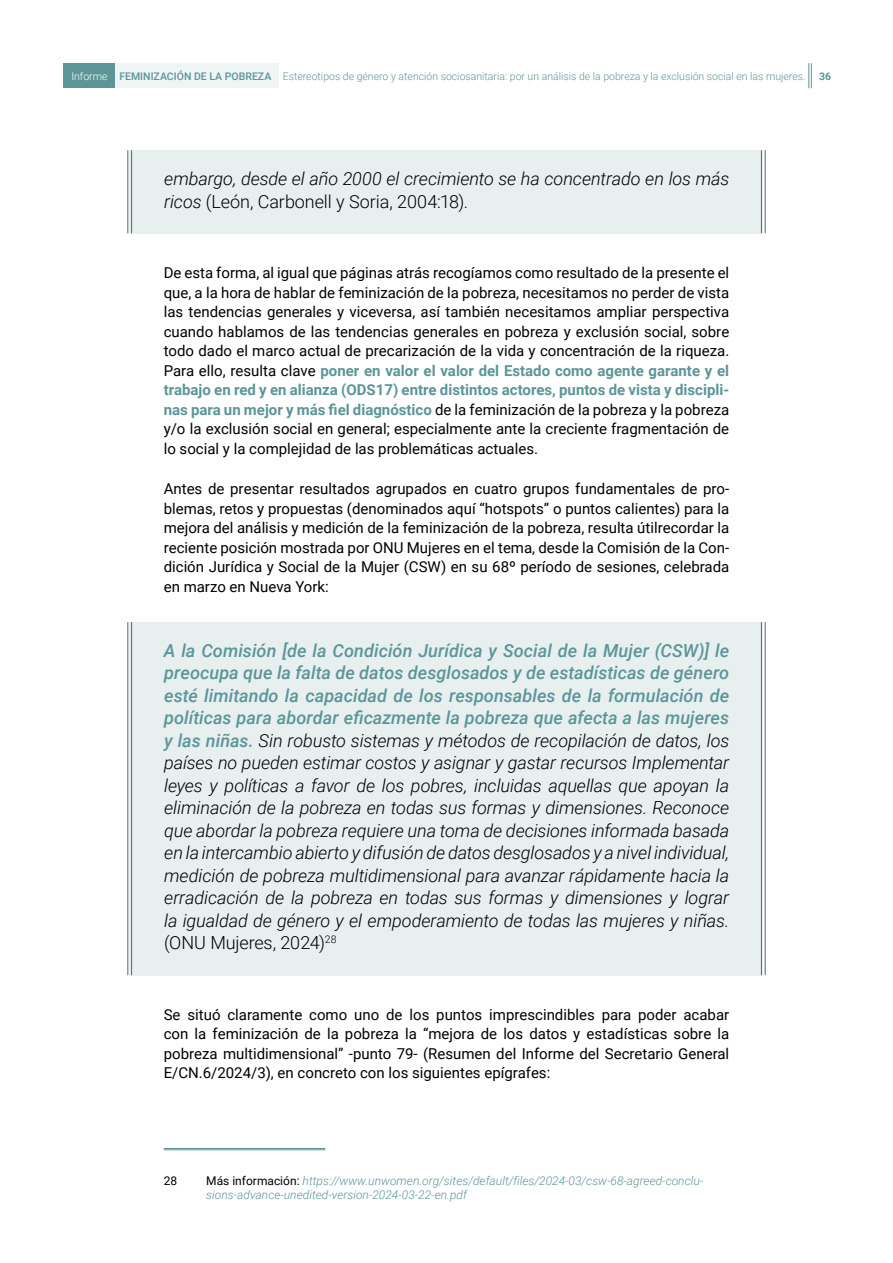
<style>
.page{position:relative;width:893px;height:1263px;background:#fff}
.page>*{position:absolute;margin:0;border:0;box-sizing:border-box;transform-origin:0 0}
.t1{font:italic 300 18px/22.5px "Roboto";letter-spacing:-.005em;color:#000}
.t2{font:15px/19.5px "Roboto";color:#000;text-align:justify}
.t3{font:italic 300 12px/14.4px "Roboto";color:#5c9598}
.t4{font:12px "Roboto";color:#000}
.t5{font:300 10.5px "Roboto";color:#5c9598}
.t6{font:700 10.5px "Roboto";color:#5c9598}
.s1{color:#fff}
.s2{font-weight:500}
.s3{font-style:normal}
.s4{font-weight:700;color:#5c9598}
.s5{font-weight:500;color:#5c9598}
.s6{font-weight:400;font-style:normal;color:#000}
</style>
<div class="page">
<div style="left:64px;top:63px;width:51px;height:25px;background:#5c9598"></div>
<div style="left:115px;top:63px;width:164px;height:25px;background:#eff4f5"></div>
<svg style="left:808px;top:63px;width:4px;height:25px"></svg>
<div style="left:130px;top:150px;width:633px;height:83px;background:#e7efef"></div>
<hr style="left:127px;top:150px;width:1px;height:83px;background:#586575">
<hr style="left:131px;top:150px;width:1px;height:83px;background:#586575">
<hr style="left:765px;top:150px;width:1px;height:83px;background:#586575">
<hr style="left:761px;top:150px;width:1px;height:83px;background:#586575">
<div style="left:130px;top:622px;width:633px;height:353px;background:#e7efef"></div>
<hr style="left:127px;top:622px;width:1px;height:353px;background:#586575">
<hr style="left:131px;top:622px;width:1px;height:353px;background:#586575">
<hr style="left:765px;top:622px;width:1px;height:353px;background:#586575">
<hr style="left:761px;top:622px;width:1px;height:353px;background:#586575">
<hr style="left:164px;top:1148px;width:161px;height:1px;background:#5c9598">
<hr style="left:164px;top:1149px;width:161px;height:1px;background:#5c9598">
<p class="t5" style="left:71px;top:69px;width:736px"><span class="s1">Informe</span> <span class="s2">FEMINIZACIÓN DE LA POBREZA</span> Estereotipos de género y atención sociosanitaria: por un análisis de la pobreza y la exclusión social en las mujeres.</p>
<p class="t6" style="left:819px;top:69px;width:14px">36</p>
<p class="t1" style="left:164px;top:167px;width:567px">embargo, desde el año 2000 el crecimiento se ha concentrado en los más ricos <span class="s3">(León, Carbonell y Soria, 2004:18).</span></p>
<p class="t2" style="left:164px;top:262px;width:567px">De esta forma, al igual que páginas atrás recogíamos como resultado de la presente el que, a la hora de hablar de feminización de la pobreza, necesitamos no perder de vista las tendencias generales y viceversa, así también necesitamos ampliar perspectiva cuando hablamos de las tendencias generales en pobreza y exclusión social, sobre todo dado el marco actual de precarización de la vida y concentración de la riqueza.<br>Para ello, resulta clave <span class="s4">poner en valor el valor del Estado como agente garante y el trabajo en red y en alianza (ODS17) entre distintos actores, puntos de vista y discipli&shy;nas para un mejor y más fiel diagnóstico</span> de la feminización de la pobreza y la pobreza y/o la exclusión social en general; especialmente ante la creciente fragmentación de lo social y la complejidad de las problemáticas actuales.</p>
<p class="t2" style="left:164px;top:479px;width:567px">Antes de presentar resultados agrupados en cuatro grupos fundamentales de pro&shy;blemas, retos y propuestas (denominados aquí “hotspots” o puntos calientes) para la mejora del análisis y medición de la feminización de la pobreza, resulta útilrecordar la reciente posición mostrada por ONU Mujeres en el tema, desde la Comisión de la Con&shy;dición Jurídica y Social de la Mujer (CSW) en su 68º período de sesiones, celebrada en marzo en Nueva York:</p>
<p class="t1" style="left:164px;top:638px;width:567px;text-align:justify"><span class="s5">A la Comisión [de la Condición Jurídica y Social de la Mujer (CSW)] le preocupa que la falta de datos desglosados y de estadísticas de género esté limitando la capacidad de los responsables de la formulación de políticas para abordar eficazmente la pobreza que afecta a las mujeres y las niñas.</span> Sin robusto sistemas y métodos de recopilación de datos, los países no pueden estimar costos y asignar y gastar recursos Implementar leyes y políticas a favor de los pobres, incluidas aquellas que apoyan la eliminación de la pobreza en todas sus formas y dimensiones. Reconoce que abordar la pobreza requiere una toma de decisiones informada basada en la intercambio abierto y difusión de datos desglosados y a nivel individual, medición de pobreza multidimensional para avanzar rápidamente hacia la erradicación de la pobreza en todas sus formas y dimensiones y lograr la igualdad de género y el empoderamiento de todas las mujeres y niñas. <span class="s3">(ONU Mujeres, 2024)</span><sup>28</sup></p>
<p class="t2" style="left:164px;top:1004px;width:567px">Se situó claramente como uno de los puntos imprescindibles para poder acabar con la feminización de la pobreza la “mejora de los datos y estadísticas sobre la pobreza multidimensional” -punto 79- (Resumen del Informe del Secretario General E/CN.6/2024/3), en concreto con los siguientes epígrafes:</p>
<p class="t4" style="left:164px;top:1172px;width:15px">28</p>
<p class="t3" style="left:206px;top:1173px;width:499px"><span class="s6">Más información:</span> https://www.unwomen.org/sites/default/files/2024-03/csw-68-agreed-conclu&shy;sions-advance-unedited-version-2024-03-22-en.pdf</p>
</div>
